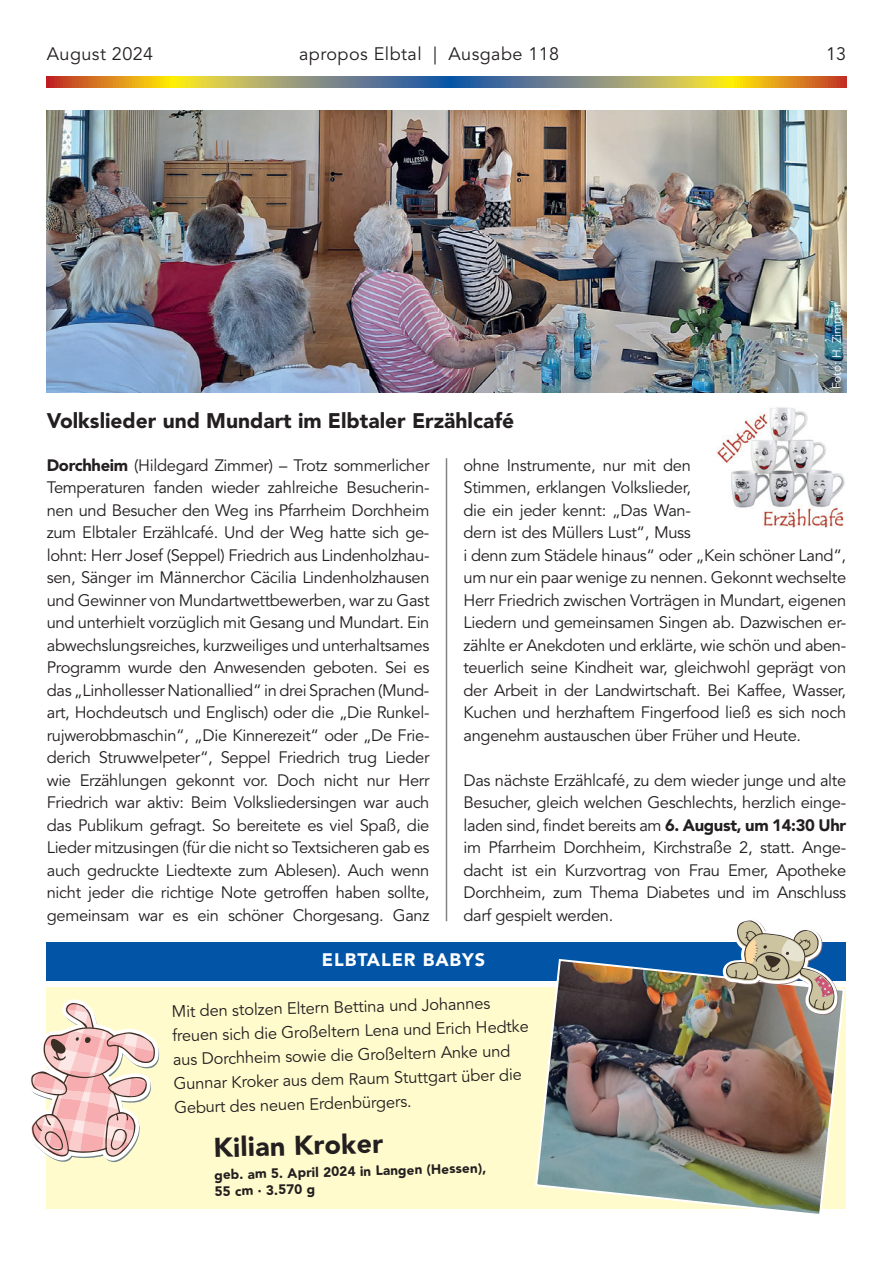
<style>
.page{position:relative;width:893px;height:1263px;background:#fff}
.page>*{position:absolute;margin:0;border:0;box-sizing:border-box;transform-origin:0 0}
.t1{font:900 27px "Avenir LT Std";color:#231f20}
.t2{font:900 21px "Avenir LT Std";color:#231f20}
.t3{font:18px "Avenir LT Std";letter-spacing:.025em;color:#231f20}
.t4{font:900 18px "Avenir LT Std";letter-spacing:.05em;color:#fff}
.t5{font:16.5px/22.5px "Avenir LT Std";letter-spacing:-.02em;color:#231f20}
.t6{font:900 13.5px/15.8px "Avenir LT Std";color:#231f20}
.t7{font:12px "Avenir LT Std";letter-spacing:-.01em;color:#fff}
.s1{font-weight:900}
</style>
<div class="page">
<svg style="left:47px;top:77px;width:799px;height:10px;background:#a3935b"></svg>
<div style="left:46px;top:942px;width:799px;height:39px;background:#0154a6"></div>
<div style="left:46px;top:987px;width:799px;height:222px;background:#fffbcc"></div>
<svg style="left:30px;top:999px;width:129px;height:163px"></svg>
<img style="left:535px;top:958px;width:311px;height:256px">
<svg style="left:723px;top:920px;width:115px;height:95px"></svg>
<img style="left:717px;top:407px;width:128px;height:120px">
<hr style="left:446px;top:458px;width:1px;height:463px;background:#808285">
<img style="left:47px;top:111px;width:799px;height:282px">
<p class="t3" style="left:47px;top:44px;width:108px">August 2024</p>
<p class="t3" style="left:299px;top:44px;width:262px">apropos Elbtal | Ausgabe 118</p>
<p class="t3" style="left:826px;top:44px;width:22px">13</p>
<p class="t7" style="left:830px;top:389px;width:87px;rotate:-90deg">Foto: H. Zimmer</p>
<p class="t2" style="left:47px;top:408px;width:469px">Volkslieder und Mundart im Elbtaler Erzählcafé</p>
<p class="t5" style="left:47px;top:454px;width:384px;text-align:justify"><span class="s1">Dorchheim</span> (Hildegard Zimmer) – Trotz sommerlicher Temperaturen fanden wieder zahlreiche Besucherin&shy;nen und Besucher den Weg ins Pfarrheim Dorchheim zum Elbtaler Erzählcafé. Und der Weg hatte sich ge&shy;lohnt: Herr Josef (Seppel) Friedrich aus Lindenholzhau&shy;sen, Sänger im Männerchor Cäcilia Lindenholzhausen und Gewinner von Mundartwettbewerben, war zu Gast und unterhielt vorzüglich mit Gesang und Mundart. Ein abwechslungsreiches, kurzweiliges und unterhaltsames Programm wurde den Anwesenden geboten. Sei es das „Linhollesser Nationallied“ in drei Sprachen (Mund&shy;art, Hochdeutsch und Englisch) oder die „Die Runkel&shy;rujwerobbmaschin“, „Die Kinnerezeit“ oder „De Frie&shy;derich Struwwelpeter“, Seppel Friedrich trug Lieder wie Erzählungen gekonnt vor. Doch nicht nur Herr Friedrich war aktiv: Beim Volksliedersingen war auch das Publikum gefragt. So bereitete es viel Spaß, die Lieder mitzusingen (für die nicht so Textsicheren gab es auch gedruckte Liedtexte zum Ablesen). Auch wenn nicht jeder die richtige Note getroffen haben sollte, gemeinsam war es ein schöner Chorgesang. Ganz</p>
<p class="t5" style="left:463px;top:454px;width:384px">ohne Instrumente, nur mit den<br>Stimmen, erklangen Volkslieder,<br>die ein jeder kennt: „Das Wan-<br>dern ist des Müllers Lust“, Muss<br>i denn zum Städele hinaus“ oder „Kein schöner Land“, um nur ein paar wenige zu nennen. Gekonnt wechselte Herr Friedrich zwischen Vorträgen in Mundart, eigenen Liedern und gemeinsamen Singen ab. Dazwischen er&shy;zählte er Anekdoten und erklärte, wie schön und aben&shy;teuerlich seine Kindheit war, gleichwohl geprägt von der Arbeit in der Landwirtschaft. Bei Kaffee, Wasser, Kuchen und herzhaftem Fingerfood ließ es sich noch angenehm austauschen über Früher und Heute.</p>
<p class="t5" style="left:463px;top:769px;width:384px;text-align:justify">Das nächste Erzählcafé, zu dem wieder junge und alte Besucher, gleich welchen Geschlechts, herzlich einge&shy;laden sind, findet bereits am <span class="s1">6. August, um 14:30 Uhr </span>im Pfarrheim Dorchheim, Kirchstraße 2, statt. Ange&shy;dacht ist ein Kurzvortrag von Frau Emer, Apotheke Dorchheim, zum Thema Diabetes und im Anschluss darf gespielt werden.</p>
<p class="t4" style="left:322px;top:949px;width:165px">ELBTALER BABYS</p>
<p class="t5" style="left:171px;top:998px;width:358px;line-height:24px;rotate:-1deg">Mit den stolzen Eltern Bettina und Johannes freuen sich die Großeltern Lena und Erich Hedtke aus Dorchheim sowie die Großeltern Anke und Gunnar Kroker aus dem Raum Stuttgart über die Geburt des neuen Erdenbürgers.</p>
<h1 class="t1" style="left:213px;top:1132px;width:171px;rotate:-2deg">Kilian Kroker</h1>
<p class="t6" style="left:214px;top:1168px;width:274px;rotate:-2deg">geb. am 5. April 2024 in Langen (Hessen),<br>55 cm · 3.570 g</p>
</div>
